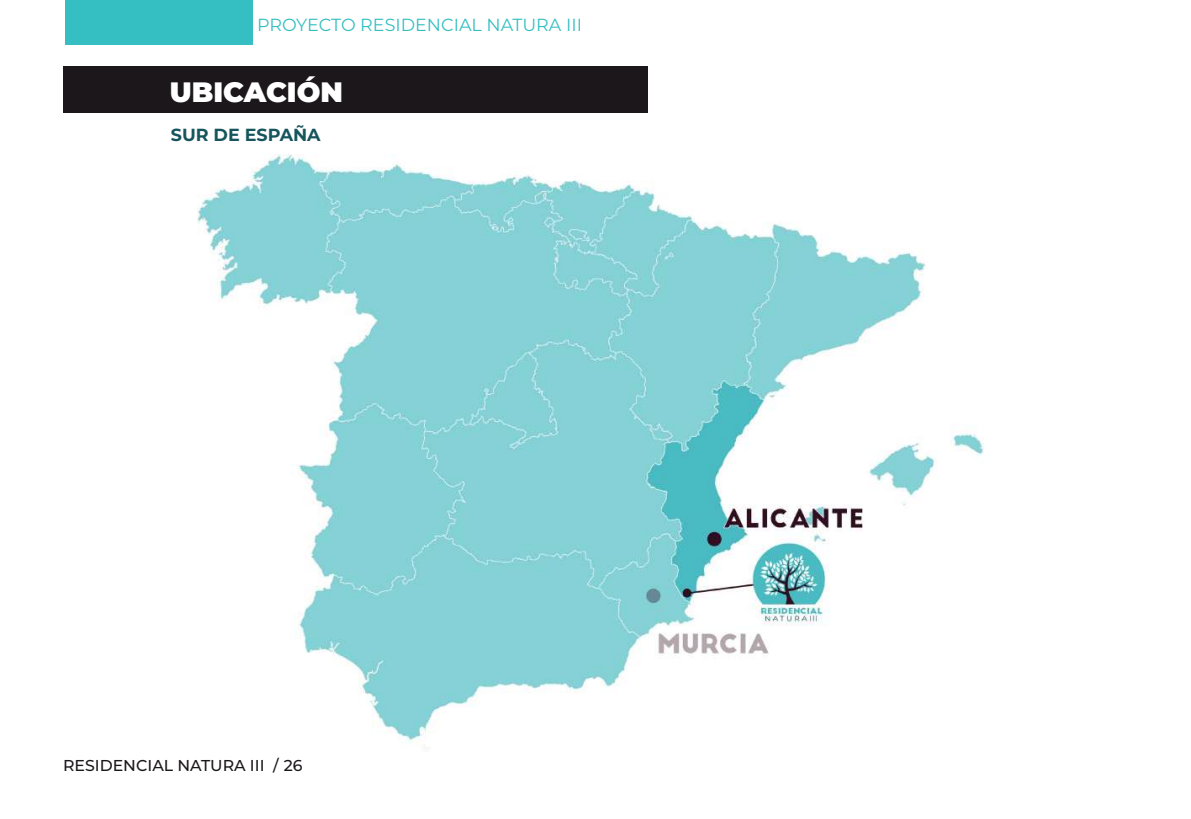
<style>
.page{position:relative;width:1191px;height:819px;background:#fff}
.page>*{position:absolute;margin:0;border:0;box-sizing:border-box;transform-origin:0 0}
.t1{font:900 28px "Montserrat";color:#fff}
.t2{font:17.5px "Montserrat";color:#35bfc2}
.t3{font:700 17.5px "Montserrat";color:#17555e}
.t4{font:500 15.75px "Montserrat";color:#1b171a}
</style>
<div class="page">
<div style="left:65px;top:0;width:188px;height:44px;background:#35bfc2"></div>
<img style="left:197px;top:155px;width:786px;height:593px">
<div style="left:63px;top:66px;width:585px;height:47px;background:#1b171a"></div>
<p class="t2" style="left:257px;top:13px;width:326px">PROYECTO RESIDENCIAL NATURA III</p>
<h1 class="t1" style="left:170px;top:71px;width:175px">UBICACIÓN</h1>
<p class="t3" style="left:171px;top:122px;width:151px">SUR DE ESPAÑA</p>
<p class="t4" style="left:63px;top:754px;width:241px">RESIDENCIAL NATURA III / 26</p>
</div>
